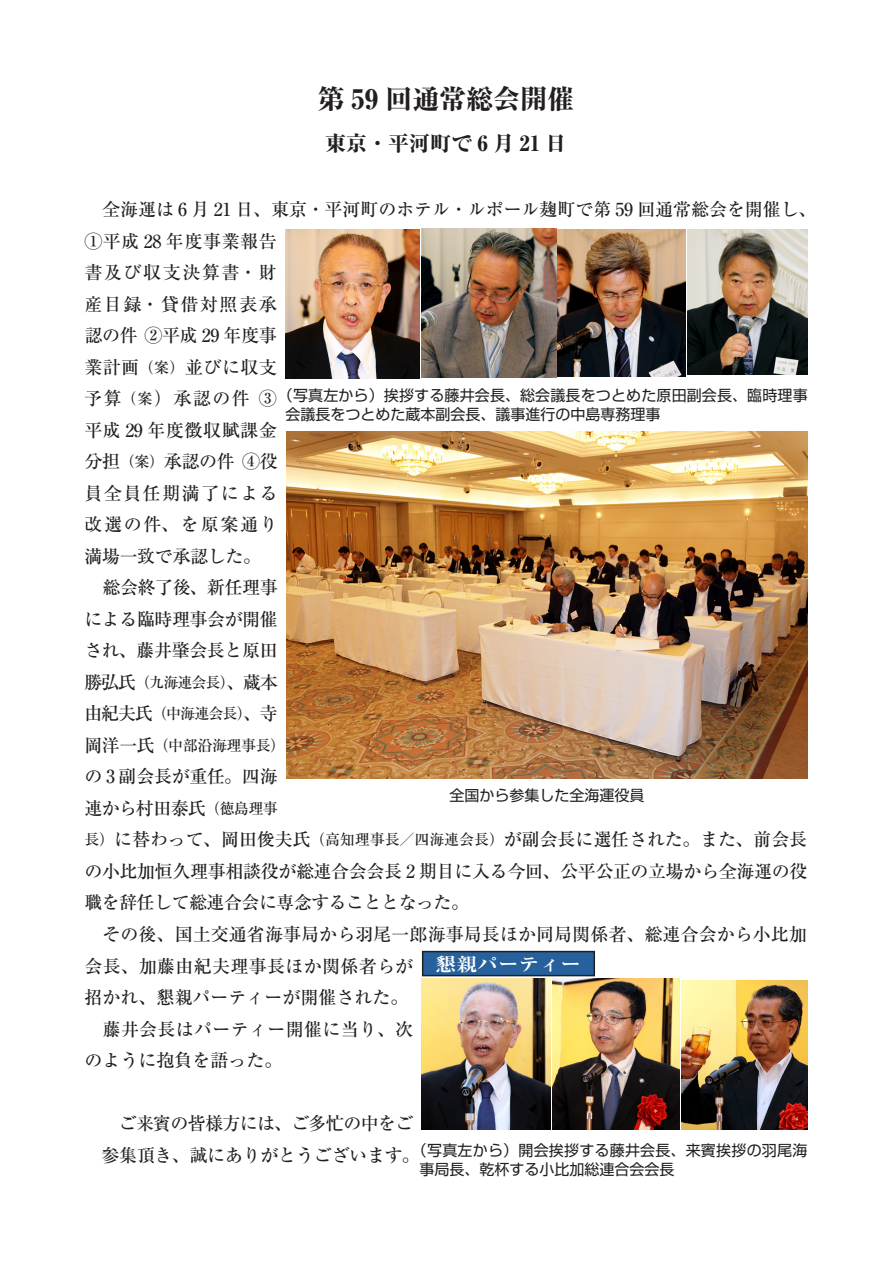
<style>
.page{position:relative;width:893px;height:1263px;background:#fff}
.page>*{position:absolute;margin:0;border:0;box-sizing:border-box;transform-origin:0 0}
.t1{font:800 27px "Ryumin Pr 6 N";color:#231f20}
.t2{font:800 21px "Ryumin Pr 6 N";color:#231f20}
.t3{font:700 expanded 18.3px "Ryumin Pr 6 N";color:#fff;scale:1.14 1}
.t4{font:500 18px/31.5px "Ryumin Pr 6 N";letter-spacing:-.005em;color:#231f20}
.t5{font:500 18px/31.5px "Ryumin Pr 6 N";letter-spacing:-.025em;color:#231f20}
.t6{font:15px/19.2px "Shin Go Pr 6 N";color:#231f20}
.t7{font:500 15px/31.5px "Ryumin Pr 6 N";letter-spacing:-.06em;color:#231f20}
.s1{font-size:15px}
.s2{font-size:18px}
</style>
<div class="page">
<img style="left:286px;top:431px;width:521px;height:347px">
<img style="left:688px;top:230px;width:120px;height:144px">
<img style="left:422px;top:229px;width:263px;height:148px">
<img style="left:285px;top:230px;width:135px;height:149px">
<img style="left:553px;top:979px;width:126px;height:150px">
<img style="left:682px;top:980px;width:126px;height:149px">
<img style="left:422px;top:979px;width:128px;height:150px">
<div style="left:423px;top:951px;width:171px;height:24px;background:#26619e"></div>
<div style="left:422px;top:951px;width:173px;height:25px;border:2px solid #231f20"></div>
<h1 class="t1" style="left:318px;top:78px;width:258px">第 59 回通常総会開催</h1>
<p class="t2" style="left:325px;top:126px;width:243px">東京・平河町で 6 月 21 日</p>
<p class="t4" style="left:84px;top:193px;width:734px">　全海運は 6 月 21 日､東京・平河町のホテル・ルポール麹町で第 59 回通常総会を開催し、<br>①平成 28 年度事業報告<br>書及び収支決算書・財<br>産目録・貸借対照表承<br>認の件 ②平成 29 年度事<br>業計画<span class="s1">（案）</span>並びに収支<br>予算<span class="s1">（案</span>）承認の件 ③<br>平成 29 年度徴収賦課金<br>分担<span class="s1">（案）</span>承認の件 ④役<br>員全員任期満了による<br>改選の件、を原案通り<br>満場一致で承認した｡<br>　総会終了後､新任理事<br>による臨時理事会が開催<br>され､藤井肇会長と原田</p>
<p class="t7" style="left:84px;top:666px;width:202px"><span class="s2">勝弘氏</span>（九海連会長）<span class="s2">､蔵本由紀夫氏</span>（中海連会長）<span class="s2">､寺岡洋一氏</span>（中部沿海理事長）</p>
<p class="t4" style="left:84px;top:760px;width:724px">の 3 副会長が重任。四海<br>連から村田泰氏<span class="s1">（徳島理事<br>長）</span>に替わって、岡田俊夫氏<span class="s1">（高知理事長／四海連会長）</span>が副会長に選任された｡また、前会長の小比加恒久理事相談役が総連合会会長 2 期目に入る今回､公平公正の立場から全海運の役職を辞任して総連合会に専念することとなった。<br>　その後､国土交通省海事局から羽尾一郎海事局長ほか同局関係者､総連合会から小比加会長､加藤由紀夫理事長ほか関係者らが<br>招かれ､懇親パーティーが開催された。<br>　藤井会長はパーティー開催に当り､次<br>のように抱負を語った｡</p>
<p class="t6" style="left:285px;top:384px;width:524px;text-indent:-8px">（写真左から）挨拶する藤井会長、総会議長をつとめた原田副会長、臨時理事会議長をつとめた蔵本副会長､議事進行の中島専務理事</p>
<p class="t6" style="left:450px;top:784px;width:196px">全国から参集した全海運役員</p>
<p class="t3" style="left:436px;top:950px;width:129px">懇親パーティー</p>
<p class="t5" style="left:101px;top:1107px;width:320px">　ご来賓の皆様方には、ご多忙の中をご参集頂き、誠にありがとうございます。</p>
<p class="t6" style="left:419px;top:1139px;width:389px;text-indent:-8px">（写真左から）開会挨拶する藤井会長、来賓挨拶の羽尾海事局長､乾杯する小比加総連合会会長</p>
</div>
